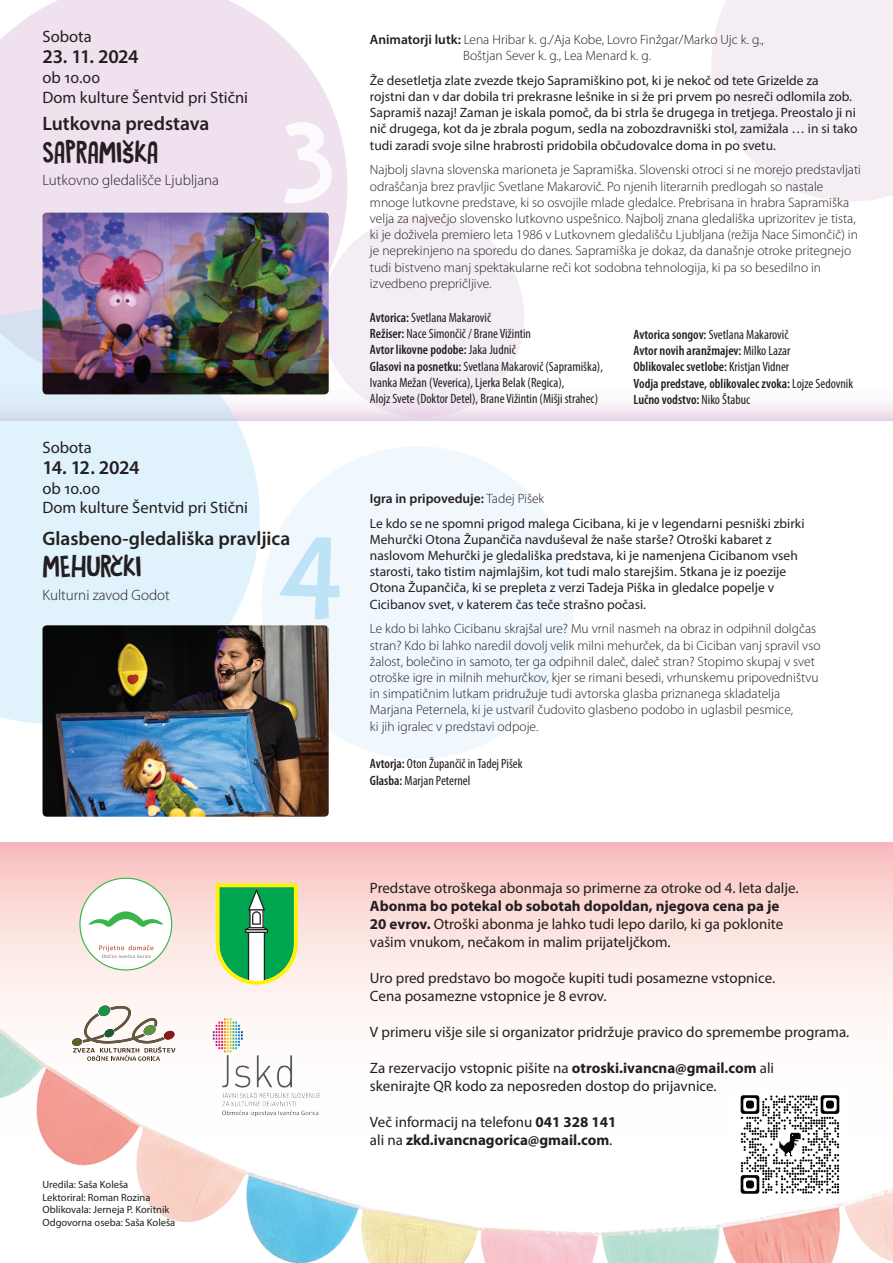
<style>
.page{position:relative;width:893px;height:1263px;background:#fff}
.page>*{position:absolute;margin:0;border:0;box-sizing:border-box;transform-origin:0 0}
.t1{font:108px "DK Butterfly Ball";color:#fff}
.t2{font:30px "DK Butterfly Ball";color:#231f20}
.t3{font:27px "DK Butterfly Ball";color:#231f20}
.t4{font:600 19.5px "Myriad Pro";color:#231f20}
.t5{font:16.5px/19.8px "Myriad Pro";color:#231f20}
.t6{font:15px/18px "Myriad Pro";color:#231f20}
.t7{font:700 15px/18px "Myriad Pro";color:#231f20}
.t8{font:300 15px "Myriad Pro";color:#231f20}
.t9{font:300 13.5px/16.2px "Myriad Pro";color:#231f20}
.t10{font:13.5px/16.2px "Myriad Pro";color:#231f20}
.t11{font:condensed 13.5px/16.2px "Myriad Pro";color:#231f20}
.t12{font:600 condensed 13.5px/16.2px "Myriad Pro";color:#231f20}
.t13{font:10.5px/12.6px "Myriad Pro";color:#231f20}
.s1{font-style:inherit}
.s2{font-weight:600}
.s3{font-weight:400}
.s4{font-weight:300}
.s5{font-weight:700}
</style>
<div class="page">
<svg style="left:0;top:842px;width:893px;height:111px;background:#fad2d1"></svg>
<div style="left:0;top:376px;width:893px;height:45px;background:linear-gradient(to bottom,#fff,#eddfed)"></div>
<img style="left:0;top:953px;width:893px;height:310px">
<div style="left:321px;top:215px;width:203px;height:203px;background:#f5edf4;border-radius:50%"></div>
<svg style="left:711px;top:0;width:182px;height:202px;background:#f6eff5"></svg>
<div style="left:261px;top:446px;width:313px;height:313px;background:#f0f8fd;border-radius:50%"></div>
<svg style="left:0;top:0;width:347px;height:391px;background:#f0e3ef"></svg>
<svg style="left:0;top:309px;width:260px;height:415px;background:#dff0f9"></svg>
<img style="left:43px;top:213px;width:286px;height:181px">
<img style="left:43px;top:625px;width:286px;height:192px">
<svg style="left:79px;top:877px;width:93px;height:93px"></svg>
<svg style="left:216px;top:883px;width:82px;height:102px;background:#5cba64"></svg>
<svg style="left:72px;top:1005px;width:103px;height:56px"></svg>
<div style="left:196px;top:1002px;width:133px;height:133px;background:#fff"></div>
<img style="left:213px;top:1017px;width:107px;height:100px">
<div style="left:194px;top:1001px;width:136px;height:135px;border:2px solid #fff"></div>
<img style="left:730px;top:1089px;width:119px;height:111px">
<p class="t5" style="left:43px;top:26px;width:51px">Sobota</p>
<h3 class="t4" style="left:43px;top:44px;width:98px">23. 11. 2024</h3>
<p class="t5" style="left:43px;top:67px;width:207px">ob <span class="s1">10.00<br></span>Dom kulture Šentvid pri Stični</p>
<h3 class="t4" style="left:43px;top:111px;width:168px">Lutkovna predstava</h3>
<h3 class="t3" style="left:43px;top:132px;width:117px">SAPRAMIsKA</h3>
<p class="t8" style="left:43px;top:171px;width:178px">Lutkovno gledališče Ljubljana</p>
<h2 class="t2" style="left:104px;top:150px;width:13px;rotate:-90deg">‹</h2>
<h1 class="t1" style="left:281px;top:85px;width:56px">3</h1>
<p class="t5" style="left:43px;top:437px;width:51px">Sobota</p>
<h3 class="t4" style="left:43px;top:455px;width:99px">14. 12. 2024</h3>
<p class="t5" style="left:43px;top:478px;width:207px">ob <span class="s1">10.00<br></span>Dom kulture Šentvid pri Stični</p>
<h3 class="t4" style="left:43px;top:526px;width:249px">Glasbeno-gledališka pravljica</h3>
<h3 class="t3" style="left:43px;top:547px;width:100px">MEHURcKI</h3>
<p class="t8" style="left:43px;top:585px;width:129px">Kulturni zavod Godot</p>
<h2 class="t2" style="left:93px;top:565px;width:13px;rotate:-90deg">‹</h2>
<p class="t9" style="left:463px;top:31px;width:302px;text-indent:-93px"><span class="s2">Animatorji lutk:</span> Lena Hribar k. g./Aja Kobe, Lovro Finžgar/Marko Ujc k. g.,<br>Boštjan Sever k. g., Lea Menard k. g.</p>
<p class="t10" style="left:370px;top:72px;width:489px">Že desetletja zlate zvezde tkejo Sapramiškino pot, ki je nekoč od tete Grizelde za<br>rojstni dan v dar dobila tri prekrasne lešnike in si že pri prvem po nesreči odlomila zob.<br>Sapramiš nazaj! Zaman je iskala pomoč, da bi strla še drugega in tretjega. Preostalo ji ni nič drugega, kot da je zbrala pogum, sedla na zobozdravniški stol, zamižala … in si tako tudi zaradi svoje silne hrabrosti pridobila občudovalce doma in po svetu.</p>
<p class="t9" style="left:370px;top:162px;width:493px">Najbolj slavna slovenska marioneta je Sapramiška. Slovenski otroci si ne morejo predstavljati odraščanja brez pravljic Svetlane Makarovič. Po njenih literarnih predlogah so nastale mnoge lutkovne predstave, ki so osvojile mlade gledalce. Prebrisana in hrabra Sapramiška velja za največjo slovensko lutkovno uspešnico. Najbolj znana gledališka uprizoritev je tista, ki je doživela premiero leta 1986 v Lutkovnem gledališču Ljubljana (režija Nace Simončič) in je neprekinjeno na sporedu do danes. Sapramiška je dokaz, da današnje otroke pritegnejo tudi bistveno manj spektakularne reči kot sodobna tehnologija, ki pa so besedilno in izvedbeno prepričljive.</p>
<p class="t11" style="left:370px;top:309px;width:235px"><span class="s2">Avtorica:</span> Svetlana Makarovič<br><span class="s2">Režiser:</span> Nace Simončič / Brane Vižintin<br><span class="s2">Avtor likovne podobe:</span> Jaka Judnič<br><span class="s2">Glasovi na posnetku:</span> Svetlana Makarovič (Sapramiška), Ivanka Mežan (Veverica), Ljerka Belak (Regica),<br>Alojz Svete (Doktor Detel), Brane Vižintin (Mišji strahec)</p>
<p class="t12" style="left:634px;top:326px;width:221px">Avtorica songov: <span class="s3">Svetlana Makarovič<br></span>Avtor novih aranžmajev: <span class="s3">Milko Lazar<br></span>Oblikovalec svetlobe: <span class="s3">Kristjan Vidner<br></span>Vodja predstave, oblikovalec zvoka: <span class="s3">Lojze Sedovnik </span>Lučno vodstvo: <span class="s3">Niko Štabuc</span></p>
<p class="t10" style="left:370px;top:486px;width:436px;line-height:24.8px"><span class="s2">Igra in pripoveduje:</span> <span class="s4">Tadej Pišek<br></span>Le kdo se ne spomni prigod malega Cicibana, ki je v legendarni pesniški zbirki</p>
<p class="t10" style="left:370px;top:531px;width:429px">Mehurčki Otona Župančiča navduševal že naše starše? Otroški kabaret z naslovom Mehurčki je gledališka predstava, ki je namenjena Cicibanom vseh starosti, tako tistim najmlajšim, kot tudi malo starejšim. Stkana je iz poezije Otona Župančiča, ki se prepleta z verzi Tadeja Piška in gledalce popelje v Cicibanov svet, v katerem čas teče strašno počasi.</p>
<p class="t9" style="left:370px;top:621px;width:452px">Le kdo bi lahko Cicibanu skrajšal ure? Mu vrnil nasmeh na obraz in odpihnil dolgčas stran? Kdo bi lahko naredil dovolj velik milni mehurček, da bi Ciciban vanj spravil vso žalost, bolečino in samoto, ter ga odpihnil daleč, daleč stran? Stopimo skupaj v svet otroške igre in milnih mehurčkov, kjer se rimani besedi, vrhunskemu pripovedništvu in simpatičnim lutkam pridružuje tudi avtorska glasba priznanega skladatelja Marjana Peternela, ki je ustvaril čudovito glasbeno podobo in uglasbil pesmice,<br>ki jih igralec v predstavi odpoje.</p>
<p class="t11" style="left:370px;top:756px;width:154px"><span class="s2">Avtorja:</span> Oton Župančič in Tadej Pišek<br><span class="s2">Glasba:</span> Marjan Peternel</p>
<p class="t13" style="left:43px;top:1178px;width:134px">Uredila: Saša Koleša<br>Lektoriral: Roman Rozina<br>Oblikovala: Jerneja P. Koritnik<br>Odgovorna oseba: Saša Koleša</p>
<p class="t6" style="left:370px;top:878px;width:430px">Predstave otroškega abonmaja so primerne za otroke od 4. leta dalje.</p>
<p class="t6" style="left:370px;top:896px;width:415px"><span class="s5">Abonma bo potekal ob sobotah dopoldan, njegova cena pa je<br>20 evrov.</span> Otroški abonma je lahko tudi lepo darilo, ki ga poklonite vašim vnukom, nečakom in malim prijateljčkom.</p>
<p class="t6" style="left:370px;top:968px;width:407px">Uro pred predstavo bo mogoče kupiti tudi posamezne vstopnice.<br>Cena posamezne vstopnice je 8 evrov.</p>
<p class="t6" style="left:370px;top:1022px;width:481px">V primeru višje sile si organizator pridržuje pravico do spremembe programa.</p>
<p class="t6" style="left:370px;top:1058px;width:406px">Za rezervacijo vstopnic pišite na <span class="s5">otroski.ivancna@gmail.com</span> ali skenirajte QR kodo za neposreden dostop do prijavnice.</p>
<p class="t7" style="left:370px;top:1112px;width:248px"><span class="s3">Več informacij na telefonu</span> 041 328 141 <span class="s3">ali na</span> zkd.ivancnagorica@gmail.com<span class="s3">.</span></p>
</div>
